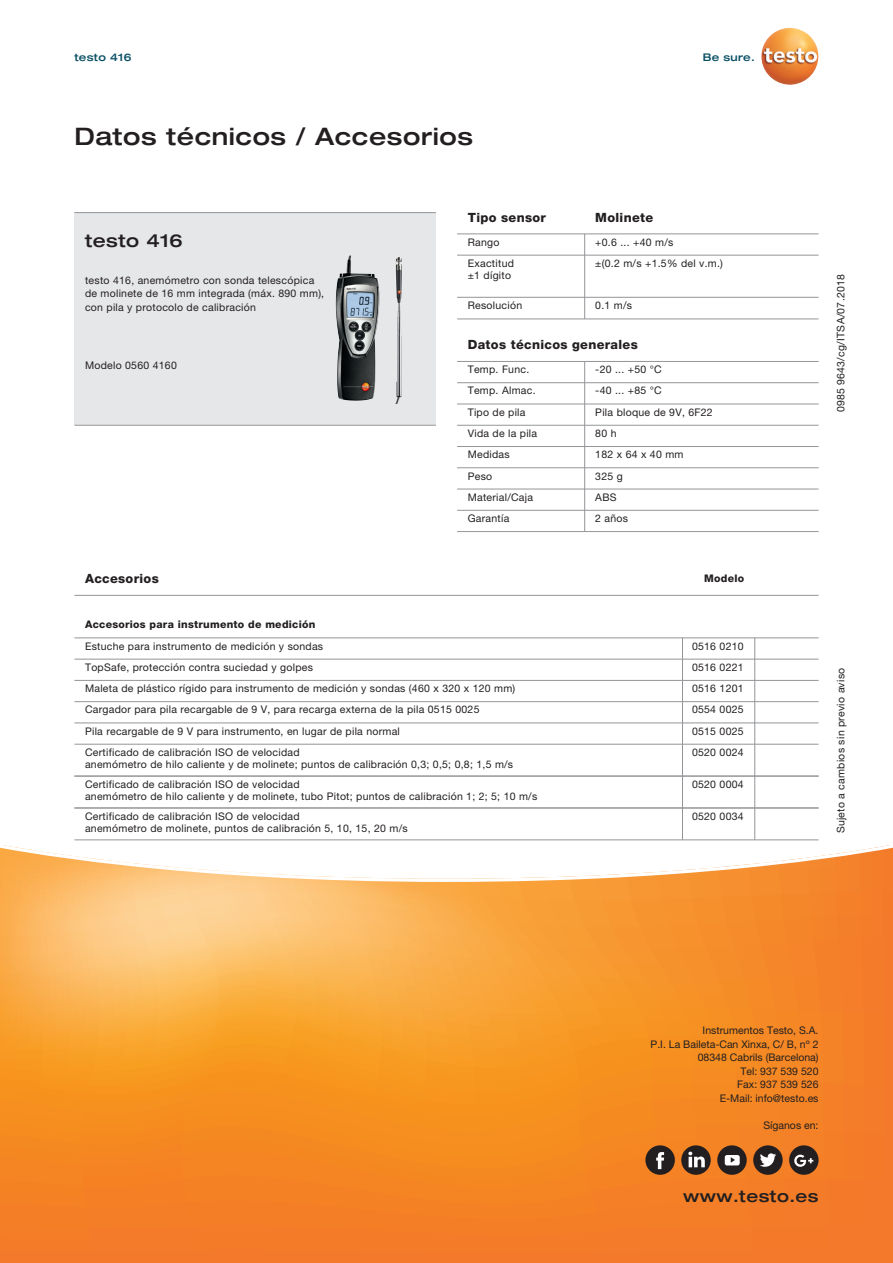
<style>
.page{position:relative;width:893px;height:1263px;background:#fff}
.page>*{position:absolute;margin:0;border:0;box-sizing:border-box;transform-origin:0 0}
.Headline_16pt{font:500 expanded 24px "Helvetica Neue LT Com";letter-spacing:.025em;color:#231f20}
.Geraetename_schwarz{font:500 expanded 18px "Helvetica Neue LT Com";letter-spacing:.025em;color:#231f20}
.www_testo_de_Rücksei{font:500 expanded 16.5px "Helvetica Neue LT Com";letter-spacing:.025em;color:#231f20}
.Tabelle_Head_1{font:800 12.75px "Helvetica Neue LTW1 G";letter-spacing:.025em;color:#231f20}
.Tabelle{font:10.5px "Helvetica Neue LTW1 G";letter-spacing:.025em;color:#231f20}
.Copy_7_pt{font:10.5px/13.5px "Helvetica Neue LTW1 G";letter-spacing:.025em;color:#231f20}
.Adresse{font:10.5px "Helvetica Neue LTW1 G";color:#231f20}
.Tabelle_Bestell-Nr{font:10.5px "Helvetica Neue LTW1 G";letter-spacing:.025em;color:#231f20}
.Tabelle_Head_2{font:800 10.5px "Helvetica Neue LTW1 G";letter-spacing:.025em;color:#231f20}
.Rubrik{font:500 expanded 10.5px "Helvetica Neue LT Com";letter-spacing:.025em;color:#074f64}
.Slogan{font:500 expanded 10.5px "Helvetica Neue LT Com";letter-spacing:.025em;color:#074f64}
.Tabelle_Bestell_nr{font:800 10.5px "Helvetica Neue LTW1 G";letter-spacing:.025em;color:#231f20}
</style>
<div class="page">
<svg style="left:0;top:840px;width:893px;height:423px;background:#f79c41"></svg>
<div style="left:74px;top:213px;width:362px;height:212px;background:#e6e7e9"></div>
<hr style="left:74px;top:212px;width:362px;height:1px;background:#939598">
<hr style="left:74px;top:425px;width:362px;height:1px;background:#939598">
<img style="left:395px;top:257px;width:7px;height:147px">
<img style="left:761px;top:28px;width:57px;height:57px">
<img style="left:336px;top:256px;width:44px;height:145px">
<hr style="left:457px;top:361px;width:362px;height:1px;background:#939598">
<hr style="left:457px;top:382px;width:362px;height:1px;background:#939598">
<hr style="left:457px;top:404px;width:362px;height:1px;background:#939598">
<hr style="left:457px;top:425px;width:362px;height:1px;background:#939598">
<hr style="left:457px;top:446px;width:362px;height:1px;background:#939598">
<hr style="left:457px;top:467px;width:362px;height:1px;background:#939598">
<hr style="left:457px;top:489px;width:362px;height:1px;background:#939598">
<hr style="left:457px;top:510px;width:362px;height:1px;background:#939598">
<hr style="left:457px;top:531px;width:362px;height:1px;background:#939598">
<hr style="left:584px;top:361px;width:1px;height:170px;background:#939598">
<hr style="left:74px;top:595px;width:745px;height:1px;background:#939598">
<hr style="left:74px;top:637px;width:745px;height:1px;background:#939598">
<hr style="left:74px;top:744px;width:745px;height:1px;background:#939598">
<hr style="left:682px;top:744px;width:1px;height:32px;background:#939598">
<hr style="left:74px;top:659px;width:745px;height:1px;background:#939598">
<hr style="left:74px;top:680px;width:745px;height:1px;background:#939598">
<hr style="left:74px;top:701px;width:745px;height:1px;background:#939598">
<hr style="left:74px;top:722px;width:745px;height:1px;background:#939598">
<svg style="left:682px;top:638px;width:1px;height:106px"></svg>
<svg style="left:754px;top:638px;width:1px;height:106px"></svg>
<hr style="left:754px;top:744px;width:1px;height:32px;background:#939598">
<hr style="left:74px;top:776px;width:745px;height:1px;background:#939598">
<hr style="left:682px;top:776px;width:1px;height:32px;background:#939598">
<hr style="left:754px;top:776px;width:1px;height:32px;background:#939598">
<hr style="left:74px;top:807px;width:745px;height:1px;background:#939598">
<hr style="left:74px;top:839px;width:745px;height:1px;background:#939598">
<hr style="left:682px;top:808px;width:1px;height:32px;background:#939598">
<hr style="left:754px;top:808px;width:1px;height:32px;background:#939598">
<hr style="left:457px;top:233px;width:362px;height:1px;background:#939598">
<hr style="left:584px;top:234px;width:1px;height:85px;background:#939598">
<hr style="left:457px;top:255px;width:362px;height:1px;background:#939598">
<hr style="left:457px;top:297px;width:362px;height:1px;background:#939598">
<hr style="left:457px;top:319px;width:362px;height:1px;background:#939598">
<svg style="left:753px;top:1145px;width:30px;height:30px"></svg>
<svg style="left:717px;top:1145px;width:30px;height:30px"></svg>
<svg style="left:645px;top:1145px;width:30px;height:30px"></svg>
<svg style="left:681px;top:1145px;width:30px;height:30px"></svg>
<svg style="left:789px;top:1145px;width:30px;height:30px"></svg>
<p class="Rubrik" style="left:74px;top:50px;width:59px">testo 416</p>
<p class="Headline_16pt" style="left:74px;top:121px;width:400px">Datos técnicos / Accesorios</p>
<p class="Slogan" style="left:703px;top:50px;width:54px">Be sure.</p>
<p class="Geraetename_schwarz" style="left:85px;top:229px;width:99px">testo 416</p>
<p class="Copy_7_pt" style="left:85px;top:273px;width:241px">testo 416, anemómetro con sonda telescópica de molinete de 16 mm integrada (máx. 890 mm), con pila y protocolo de calibración</p>
<p class="Copy_7_pt" style="left:85px;top:358px;width:93px">Modelo 0560 4160</p>
<p class="Tabelle_Head_1" style="left:468px;top:210px;width:80px">Tipo sensor</p>
<p class="Tabelle_Head_1" style="left:595px;top:210px;width:59px">Molinete</p>
<p class="Tabelle" style="left:468px;top:235px;width:33px">Rango</p>
<p class="Tabelle" style="left:468px;top:257px;width:48px">Exactitud</p>
<p class="Tabelle" style="left:468px;top:269px;width:45px">±1 dígito</p>
<p class="Tabelle" style="left:468px;top:299px;width:56px">Resolución</p>
<p class="Copy_7_pt" style="left:595px;top:235px;width:80px">+0.6 ... +40 m/s</p>
<p class="Copy_7_pt" style="left:595px;top:256px;width:129px">±(0.2 m/s +1.5% del v.m.)</p>
<p class="Copy_7_pt" style="left:595px;top:298px;width:38px">0.1 m/s</p>
<p class="Tabelle_Head_1" style="left:468px;top:337px;width:172px">Datos técnicos generales</p>
<p class="Copy_7_pt" style="left:468px;top:363px;width:63px">Temp. Func.</p>
<p class="Copy_7_pt" style="left:595px;top:363px;width:68px">-20 ... +50 °C</p>
<p class="Copy_7_pt" style="left:468px;top:384px;width:69px">Temp. Almac.</p>
<p class="Copy_7_pt" style="left:595px;top:384px;width:68px">-40 ... +85 °C</p>
<p class="Copy_7_pt" style="left:468px;top:405px;width:59px">Tipo de pila</p>
<p class="Copy_7_pt" style="left:595px;top:405px;width:119px">Pila bloque de 9V, 6F22</p>
<p class="Copy_7_pt" style="left:468px;top:426px;width:71px">Vida de la pila</p>
<p class="Copy_7_pt" style="left:595px;top:426px;width:23px">80 h</p>
<p class="Copy_7_pt" style="left:468px;top:448px;width:44px">Medidas</p>
<p class="Copy_7_pt" style="left:595px;top:448px;width:90px">182 x 64 x 40 mm</p>
<p class="Copy_7_pt" style="left:468px;top:469px;width:26px">Peso</p>
<p class="Copy_7_pt" style="left:595px;top:469px;width:29px">325 g</p>
<p class="Copy_7_pt" style="left:468px;top:490px;width:67px">Material/Caja</p>
<p class="Copy_7_pt" style="left:468px;top:511px;width:43px">Garantía</p>
<p class="Copy_7_pt" style="left:595px;top:490px;width:23px">ABS</p>
<p class="Copy_7_pt" style="left:595px;top:511px;width:34px">2 años</p>
<p class="Tabelle_Head_1" style="left:85px;top:571px;width:75px">Accesorios</p>
<p class="Tabelle_Bestell_nr" style="left:704px;top:572px;width:42px">Modelo</p>
<p class="Tabelle_Head_2" style="left:85px;top:618px;width:232px">Accesorios para instrumento de medición</p>
<p class="Tabelle" style="left:85px;top:639px;width:240px">Estuche para instrumento de medición y sondas</p>
<p class="Tabelle_Bestell-Nr" style="left:692px;top:639px;width:53px">0516 0210</p>
<p class="Tabelle" style="left:85px;top:661px;width:229px">TopSafe, protección contra suciedad y golpes</p>
<p class="Tabelle_Bestell-Nr" style="left:692px;top:661px;width:53px">0516 0221</p>
<p class="Tabelle" style="left:85px;top:682px;width:432px">Maleta de plástico rígido para instrumento de medición y sondas (460 x 320 x 120 mm)</p>
<p class="Tabelle_Bestell-Nr" style="left:692px;top:682px;width:53px">0516 1201</p>
<p class="Tabelle" style="left:85px;top:703px;width:396px">Cargador para pila recargable de 9 V, para recarga externa de la pila 0515 0025</p>
<p class="Tabelle_Bestell-Nr" style="left:692px;top:703px;width:53px">0554 0025</p>
<p class="Tabelle" style="left:85px;top:724px;width:316px">Pila recargable de 9 V para instrumento, en lugar de pila normal</p>
<p class="Tabelle_Bestell-Nr" style="left:692px;top:724px;width:53px">0515 0025</p>
<p class="Tabelle" style="left:85px;top:746px;width:216px">Certificado de calibración ISO de velocidad</p>
<p class="Tabelle_Bestell-Nr" style="left:692px;top:746px;width:53px">0520 0024</p>
<p class="Tabelle" style="left:85px;top:758px;width:430px">anemómetro de hilo caliente y de molinete; puntos de calibración 0,3; 0,5; 0,8; 1,5 m/s</p>
<p class="Tabelle" style="left:85px;top:778px;width:216px">Certificado de calibración ISO de velocidad</p>
<p class="Tabelle_Bestell-Nr" style="left:692px;top:778px;width:53px">0520 0004</p>
<p class="Tabelle" style="left:85px;top:790px;width:454px">anemómetro de hilo caliente y de molinete, tubo Pitot; puntos de calibración 1; 2; 5; 10 m/s</p>
<p class="Tabelle" style="left:85px;top:809px;width:216px">Certificado de calibración ISO de velocidad</p>
<p class="Tabelle_Bestell-Nr" style="left:692px;top:809px;width:53px">0520 0034</p>
<p class="Tabelle" style="left:85px;top:821px;width:324px">anemómetro de molinete, puntos de calibración 5, 10, 15, 20 m/s</p>
<p class="Copy_7_pt" style="left:834px;top:412px;width:140px;rotate:-90deg">0985 9643/cg/ITSA/07.2018</p>
<p class="Copy_7_pt" style="left:834px;top:833px;width:167px;rotate:-90deg">Sujeto a cambios sin previo aviso</p>
<p class="Adresse" style="left:703px;top:1024px;width:117px">Instrumentos Testo, S.A.</p>
<p class="Adresse" style="left:651px;top:1038px;width:169px">P.I. La Baileta-Can Xinxa, C/ B, nº 2</p>
<p class="Adresse" style="left:698px;top:1051px;width:122px">08348 Cabrils (Barcelona)</p>
<p class="Adresse" style="left:740px;top:1065px;width:80px">Tel: 937 539 520</p>
<p class="Adresse" style="left:737px;top:1078px;width:83px">Fax: 937 539 526</p>
<p class="Adresse" style="left:720px;top:1092px;width:100px">E-Mail: info@testo.es</p>
<p class="Adresse" style="left:763px;top:1119px;width:57px">Síganos en:</p>
<p class="www_testo_de_Rücksei" style="left:683px;top:1186px;width:137px">www.testo.es</p>
</div>
